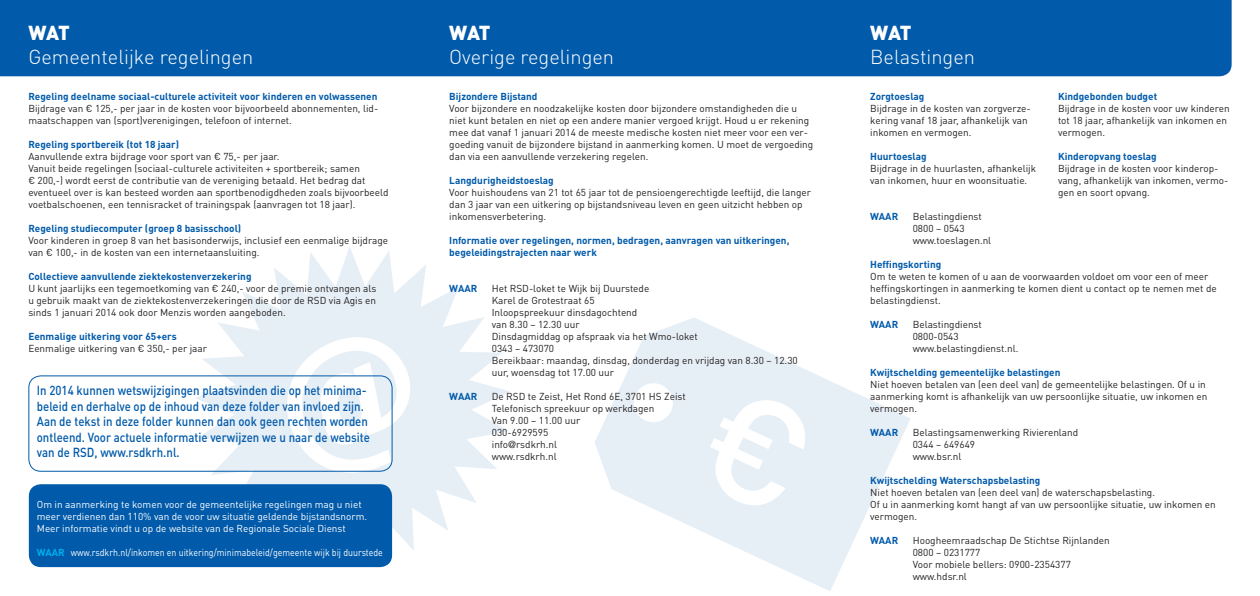
<style>
.page{position:relative;width:1260px;height:596px;background:#fff}
.page>*{position:absolute;margin:0;border:0;box-sizing:border-box;transform-origin:0 0}
.t1{font:300 20px "DINOT";color:#fff}
.t2{font:900 20px "DINOT";letter-spacing:-.04em;color:#fff}
.t3{font:500 13px/15.6px "DINOT";color:#015aaa;scale:.88 1}
.t4{font:10px/12px "DINOT";color:#231f20}
.t5{font:700 10px/12px "DINOT";color:#015aaa}
.t6{font:10px/12px "DINOT";color:#fff}
.t7{font:10px "DINOT";color:#fff;scale:.88 1}
.s1{font-weight:700;color:#00aeef}
.s2{font-family:"Helvetica Neue LT Std"}
</style>
<div class="page">
<div style="left:0;top:0;width:1232px;height:76px;background:#015aaa"></div>
<svg style="left:595px;top:318px;width:315px;height:273px;fill:#e6eef6"></svg>
<svg style="left:710px;top:399px;width:99px;height:110px"></svg>
<svg style="left:195px;top:247px;width:315px;height:315px"></svg>
<svg style="left:278px;top:329px;width:138px;height:153px"></svg>
<div style="left:29px;top:484px;width:363px;height:82px;background:#015aaa;border-radius:12px"></div>
<div style="left:28px;top:375px;width:365px;height:96px;border:1px solid #015aaa;border-radius:12px"></div>
<h1 class="t2" style="left:28px;top:19px;width:43px">WAT</h1>
<h1 class="t1" style="left:28px;top:43px;width:227px">Gemeentelijke regelingen</h1>
<p class="t5" style="left:28px;top:90px;width:351px">Regeling deelname sociaal-culturele activiteit voor kinderen en volwassenen</p>
<p class="t4" style="left:28px;top:102px;width:351px">Bijdrage van € 125,- per jaar in de kosten voor bijvoorbeeld abonnementen, lid&shy;maatschappen van (sport)verenigingen, telefoon of internet.</p>
<p class="t5" style="left:28px;top:138px;width:152px">Regeling sportbereik (tot 18 jaar)</p>
<p class="t4" style="left:28px;top:150px;width:362px">Aanvullende extra bijdrage voor sport van € 75,- per jaar.<br>Vanuit beide regelingen (sociaal-culturele activiteiten + sportbereik; samen<br>€ 200,-) wordt eerst de contributie van de vereniging betaald. Het bedrag dat eventueel over is kan besteed worden aan sportbenodigdheden zoals bijvoorbeeld voetbalschoenen, een tennisracket of trainingspak (aanvragen tot 18 jaar).</p>
<p class="t5" style="left:28px;top:222px;width:214px">Regeling studiecomputer (groep 8 basisschool)</p>
<p class="t4" style="left:28px;top:234px;width:361px">Voor kinderen in groep 8 van het basisonderwijs, inclusief een eenmalige bijdrage van € 100,- in de kosten van een internetaansluiting.</p>
<p class="t5" style="left:28px;top:270px;width:225px">Collectieve aanvullende ziektekostenverzekering</p>
<p class="t4" style="left:28px;top:282px;width:350px;text-align:justify">U kunt jaarlijks een tegemoetkoming van € 240,- voor de premie ontvangen als u gebruik maakt van de ziektekostenverzekeringen die door de RSD via Agis en sinds 1 januari 2014 ook door Menzis worden aangeboden.</p>
<p class="t5" style="left:28px;top:330px;width:150px">Eenmalige uitkering voor 65+ers</p>
<p class="t4" style="left:28px;top:342px;width:180px">Eenmalige uitkering van € 350,- per jaar</p>
<p class="t3" style="left:37px;top:381px;width:380px">In 2014 kunnen wetswijzigingen plaatsvinden die op het minima&shy;beleid en derhalve op de inhoud van deze folder van invloed zijn.<br>Aan de tekst in deze folder kunnen dan ook geen rechten worden ontleend. Voor actuele informatie verwijzen we u naar de website van de RSD, www.rsdkrh.nl.</p>
<p class="t6" style="left:37px;top:497px;width:332px">Om in aanmerking te komen voor de gemeentelijke regelingen mag u niet meer verdienen dan 110% van de voor uw situatie geldende bijstandsnorm.<br>Meer informatie vindt u op de website van de Regionale Sociale Dienst</p>
<p class="t7" style="left:37px;top:545px;width:395px"><span class="s1">WAAR</span> www.rsdkrh.nl/inkomen en uitkering/minimabeleid/gemeente wijk bij duurstede</p>
<h1 class="t2" style="left:449px;top:19px;width:43px">WAT</h1>
<h1 class="t1" style="left:449px;top:43px;width:166px">Overige regelingen</h1>
<p class="t5" style="left:449px;top:90px;width:90px">Bijzondere Bijstand</p>
<p class="t4" style="left:449px;top:102px;width:366px">Voor bijzondere en noodzakelijke kosten door bijzondere omstandigheden die u niet kunt betalen en niet op een andere manier vergoed krijgt. Houd u er rekening mee dat vanaf 1 januari 2014 de meeste medische kosten niet meer voor een ver&shy;goeding vanuit de bijzondere bijstand in aanmerking komen. U moet de vergoeding dan via een aanvullende verzekering regelen.</p>
<p class="t5" style="left:449px;top:174px;width:106px">Langdurigheidstoeslag</p>
<p class="t4" style="left:449px;top:186px;width:363px">Voor huishoudens van 21 tot 65 jaar tot de pensioengerechtigde leeftijd, die langer dan 3 jaar van een uitkering op bijstandsniveau leven en geen uitzicht hebben op inkomensverbetering.</p>
<p class="t5" style="left:449px;top:234px;width:342px">Informatie over regelingen, normen, bedragen, aanvragen van uitkeringen, begeleidingstrajecten naar werk</p>
<p class="t5" style="left:449px;top:282px;width:30px">WAAR</p>
<p class="t4" style="left:492px;top:282px;width:307px">Het RSD-loket te Wijk bij Duurstede<br>Karel de Grotestraat 65<br>Inloopspreekuur dinsdagochtend<br>van 8.30 – 12.30 uur<br>Dinsdagmiddag op afspraak via het Wmo-loket<br>0343 – 473070<br>Bereikbaar: maandag, dinsdag, donderdag en vrijdag van 8.30 – 12.30 uur, woensdag tot 17.00 uur</p>
<p class="t5" style="left:449px;top:389px;width:30px">WAAR</p>
<p class="t4" style="left:492px;top:389px;width:196px">De RSD te Zeist, Het Rond 6E, 3701 HS Zeist<br>Telefonisch spreekuur op werkdagen<br>Van 9.00 – 11.00 uur<br>030-6929595<br>info<span class="s2">@</span>rsdkrh.nl<br>www.rsdkrh.nl</p>
<h1 class="t2" style="left:870px;top:19px;width:43px">WAT</h1>
<h1 class="t1" style="left:870px;top:43px;width:106px">Belastingen</h1>
<p class="t5" style="left:870px;top:90px;width:56px">Zorgtoeslag</p>
<p class="t4" style="left:870px;top:102px;width:162px">Bijdrage in de kosten van zorgverze&shy;kering vanaf 18 jaar, afhankelijk van inkomen en vermogen.</p>
<p class="t5" style="left:870px;top:150px;width:58px">Huurtoeslag</p>
<p class="t4" style="left:870px;top:162px;width:167px">Bijdrage in de huurlasten, afhankelijk van inkomen, huur en woonsituatie.</p>
<p class="t5" style="left:870px;top:210px;width:30px">WAAR</p>
<p class="t4" style="left:913px;top:210px;width:80px">Belastingdienst<br>0800 – 0543 www.toeslagen.nl</p>
<p class="t5" style="left:870px;top:258px;width:73px">Heffingskorting</p>
<p class="t4" style="left:870px;top:270px;width:348px">Om te weten te komen of u aan de voorwaarden voldoet om voor een of meer heffingskortingen in aanmerking te komen dient u contact op te nemen met de belastingdienst.</p>
<p class="t5" style="left:870px;top:318px;width:30px">WAAR</p>
<p class="t4" style="left:913px;top:318px;width:107px">Belastingdienst<br>0800-0543 www.belastingdienst.nl.</p>
<p class="t5" style="left:870px;top:365px;width:192px">Kwijtschelding gemeentelijke belastingen</p>
<p class="t4" style="left:870px;top:377px;width:339px">Niet hoeven betalen van (een deel van) de gemeentelijke belastingen. Of u in aanmerking komt is afhankelijk van uw persoonlijke situatie, uw inkomen en vermogen.</p>
<p class="t5" style="left:870px;top:425px;width:30px">WAAR</p>
<p class="t4" style="left:913px;top:425px;width:167px">Belastingsamenwerking Rivierenland<br>0344 – 649649<br>www.bsr.nl</p>
<p class="t5" style="left:870px;top:473px;width:172px">Kwijtschelding Waterschapsbelasting</p>
<p class="t4" style="left:870px;top:485px;width:347px">Niet hoeven betalen van (een deel van) de waterschapsbelasting.<br>Of u in aanmerking komt hangt af van uw persoonlijke situatie, uw inkomen en vermogen.</p>
<p class="t5" style="left:870px;top:533px;width:30px">WAAR</p>
<p class="t4" style="left:913px;top:533px;width:199px">Hoogheemraadschap De Stichtse Rijnlanden<br>0800 – 0231777<br>Voor mobiele bellers: 0900-2354377 www.hdsr.nl</p>
<p class="t5" style="left:1058px;top:90px;width:101px">Kindgebonden budget</p>
<p class="t4" style="left:1058px;top:102px;width:173px">Bijdrage in de kosten voor uw kinderen tot 18 jaar, afhankelijk van inkomen en vermogen.</p>
<p class="t5" style="left:1058px;top:150px;width:100px">Kinderopvang toeslag</p>
<p class="t4" style="left:1058px;top:162px;width:172px">Bijdrage in de kosten voor kinderop&shy;vang, afhankelijk van inkomen, vermo&shy;gen en soort opvang.</p>
</div>
